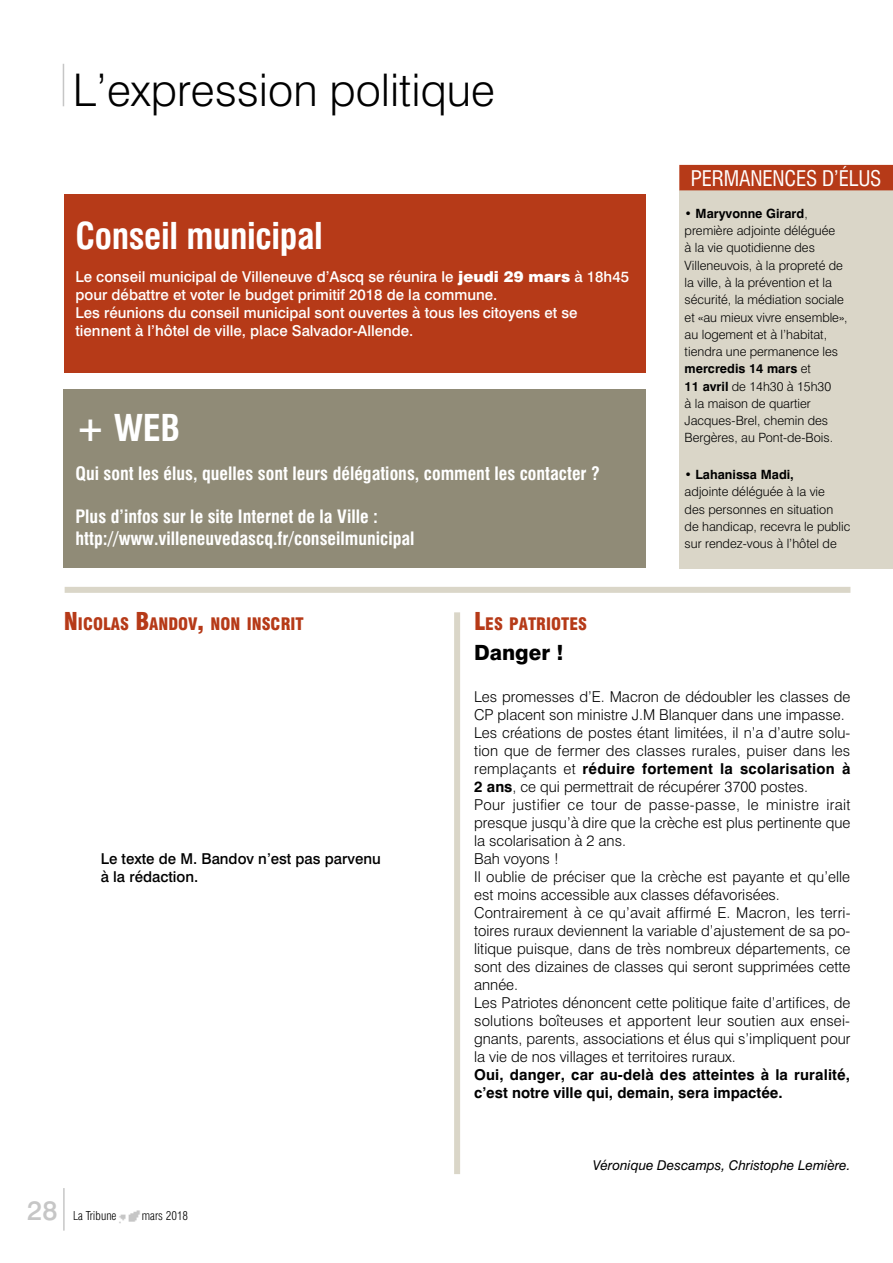
<style>
.page{position:relative;width:893px;height:1263px;background:#fff}
.page>*{position:absolute;margin:0;border:0;box-sizing:border-box;transform-origin:0 0}
.t1{font:300 45px "Swiss 721 BT";color:#000}
.t2{font:700 condensed 36px "Swiss 721 BT";letter-spacing:-.01em;color:#fff}
.t3{font:500 27px "Swiss 721 BT";color:#c6c6c6}
.t4{font:condensed 21px "Swiss 721 BT";letter-spacing:-.01em;color:#fff}
.t5{font:800 21px "Swiss 721 BT";color:#000}
.t6{font:700 condensed 18px/21.6px "Swiss 721 BT";color:#fff}
.t7{font:900 condensed 16.8px "Swiss 721 BT";color:#b63a18}
.t8{font:300 15px/18px "Swiss 721 BT";color:#000}
.t9{font:500 15px/18px "Swiss 721 BT";color:#fff}
.t10{font:700 15px/18px "Swiss 721 BT";letter-spacing:.01em;color:#000}
.t11{font:500 15px/18px "Swiss 721 BT";color:#000}
.t12{font:italic 13.5px "Swiss 721 BT";color:#000}
.t13{font:300 12.75px/17.2px "Swiss 721 BT";color:#000}
.t14{font:700 12.75px "Swiss 721 BT";color:#000}
.t15{font:300 condensed 12px "Swiss 721 BT";color:#000}
.s1{font-weight:900}
.s2{font-weight:700}
.s3{font-size:24px}
</style>
<div class="page">
<div style="left:63px;top:389px;width:582px;height:178px;background:#908b77"></div>
<hr style="left:63px;top:64px;width:1px;height:42px;background:#c6c6c6">
<img style="left:119px;top:1210px;width:21px;height:14px">
<hr style="left:63px;top:1188px;width:2px;height:42px;background:#c6c6c6">
<div style="left:65px;top:587px;width:785px;height:6px;background:#dad6c8"></div>
<div style="left:454px;top:612px;width:6px;height:562px;background:#dad6c8"></div>
<div style="left:679px;top:190px;width:214px;height:379px;background:#dad6c8"></div>
<div style="left:679px;top:165px;width:214px;height:25px;background:#b63a18"></div>
<div style="left:64px;top:195px;width:581px;height:178px;background:#b63a18"></div>
<h1 class="t1" style="left:73px;top:63px;width:424px">L’expression politique</h1>
<h2 class="t2" style="left:75px;top:215px;width:249px">Conseil municipal</h2>
<p class="t9" style="left:75px;top:267px;width:555px">Le conseil municipal de Villeneuve d’Ascq se réunira le <span class="s1">jeudi 29 mars</span> à 18h45 pour débattre et voter le budget primitif 2018 de la commune.<br>Les réunions du conseil municipal sont ouvertes à tous les citoyens et se tiennent à l’hôtel de ville, place Salvador-Allende.</p>
<h2 class="t2" style="left:75px;top:406px;width:106px">+ web</h2>
<p class="t6" style="left:75px;top:463px;width:526px">Qui sont les élus, quelles sont leurs délégations, comment les contacter ?</p>
<p class="t6" style="left:75px;top:506px;width:341px">Plus d’infos sur le site Internet de la Ville : http://www.villeneuvedascq.fr/conseilmunicipal</p>
<h3 class="t4" style="left:691px;top:166px;width:192px">PERMANENCES D’ÉLUS</h3>
<p class="t13" style="left:685px;top:205px;width:165px">• <span class="s2">Maryvonne Girard</span>, première adjointe déléguée<br>à la vie quotidienne des<br>Villeneuvois, à la propreté de la ville, à la prévention et la sécurité, la médiation sociale et «au mieux vivre ensemble», au logement et à l’habitat, tiendra une permanence les <span class="s2">mercredis 14 mars</span> et<br><span class="s2">11 avril</span> de 14h30 à 15h30<br>à la maison de quartier<br>Jacques-Brel, chemin des<br>Bergères, au Pont-de-Bois.</p>
<p class="t14" style="left:685px;top:467px;width:111px">• Lahanissa Madi,</p>
<p class="t13" style="left:685px;top:483px;width:167px">adjointe déléguée à la vie<br>des personnes en situation de handicap, recevra le public sur rendez-vous à l’hôtel de</p>
<p class="t7" style="left:64px;top:614px;width:241px"><span class="s3">N</span>ICOLAS <span class="s3">B</span>ANDOV<span class="s3">,</span> NON INSCRIT</p>
<p class="t11" style="left:101px;top:850px;width:281px">Le texte de M. Bandov n’est pas parvenu à la rédaction.</p>
<h3 class="t3" style="left:27px;top:1194px;width:32px">28</h3>
<p class="t15" style="left:73px;top:1208px;width:45px">La Tribune</p>
<p class="t15" style="left:142px;top:1208px;width:48px">mars 2018</p>
<p class="t7" style="left:474px;top:614px;width:114px"><span class="s3">L</span>ES PATRIOTES</p>
<h3 class="t5" style="left:474px;top:639px;width:91px">Danger !</h3>
<p class="t8" style="left:474px;top:688px;width:378px">Les promesses d’E. Macron de dédoubler les classes de CP placent son ministre J.M Blanquer dans une impasse.<br>Les créations de postes étant limitées, il n’a d’autre solu&shy;tion que de fermer des classes rurales, puiser dans les remplaçants et <span class="s2">réduire fortement la scolarisation à 2 ans</span>, ce qui permettrait de récupérer 3700 postes.<br>Pour justifier ce tour de passe-passe, le ministre irait presque jusqu’à dire que la crèche est plus pertinente que la scolarisation à 2 ans.<br>Bah voyons !<br>Il oublie de préciser que la crèche est payante et qu’elle est moins accessible aux classes défavorisées.<br>Contrairement à ce qu’avait affirmé E. Macron, les terri&shy;toires ruraux deviennent la variable d’ajustement de sa po&shy;litique puisque, dans de très nombreux départements, ce sont des dizaines de classes qui seront supprimées cette année.<br>Les Patriotes dénoncent cette politique faite d’artifices, de solutions boîteuses et apportent leur soutien aux ensei&shy;gnants, parents, associations et élus qui s’impliquent pour la vie de nos villages et territoires ruraux.</p>
<p class="t10" style="left:474px;top:1066px;width:378px">Oui, danger, car au-delà des atteintes à la ruralité, c’est notre ville qui, demain, sera impactée.</p>
<p class="t12" style="left:593px;top:1157px;width:259px">Véronique Descamps, Christophe Lemière.</p>
</div>
